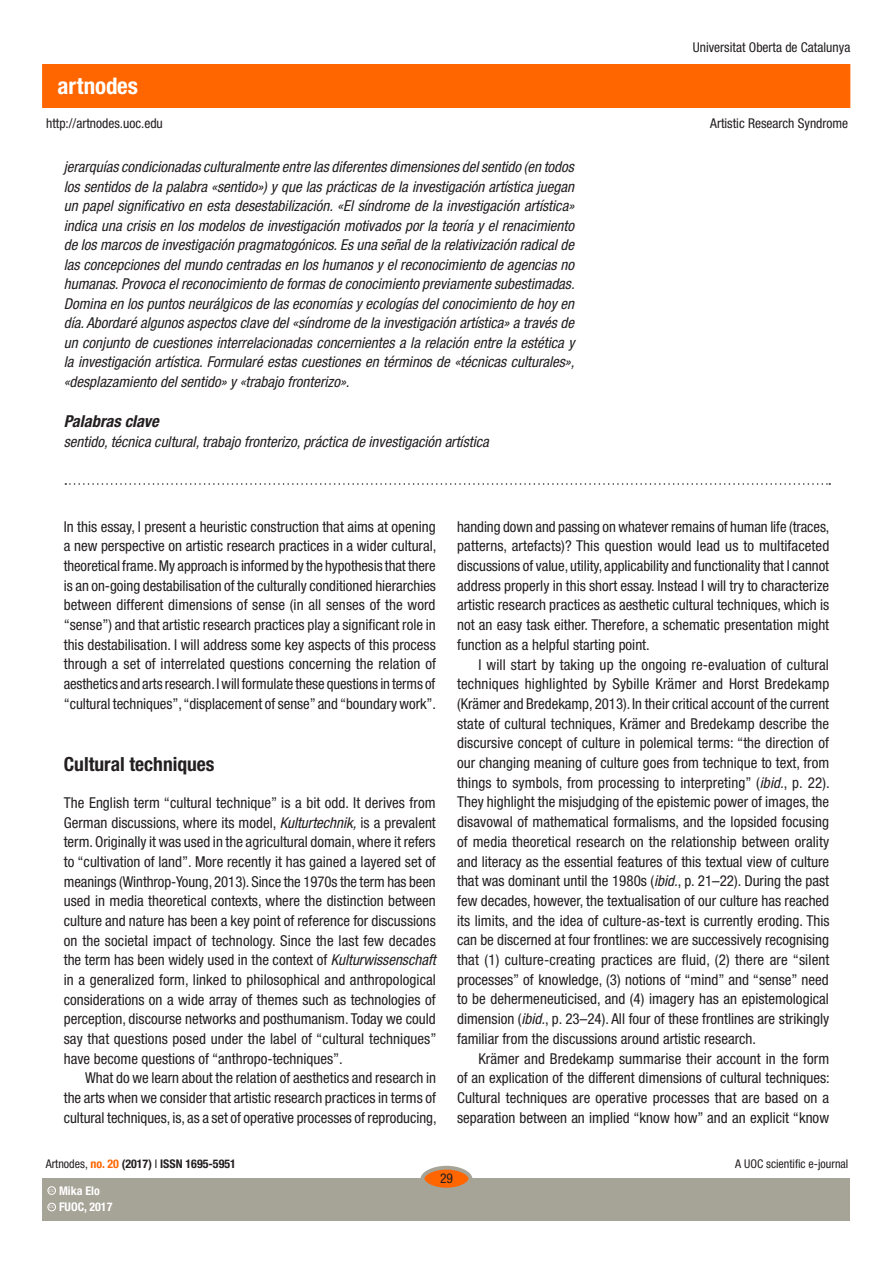
<style>
.page{position:relative;width:893px;height:1263px;background:#fff}
.page>*{position:absolute;margin:0;border:0;box-sizing:border-box;transform-origin:0 0}
.t1{font:700 condensed 22.95px "Helvetica Neue LT Std";color:#fff}
.SUBTITOLS{font:700 condensed 19.5px "Helvetica Neue LT Std";color:#231f20}
.subtitols_resums{font:italic 700 condensed 16.5px "Helvetica Neue LT Std";color:#231f20}
.text_general{font:condensed 15px/19.6px "Helvetica Neue LT Std";color:#231f20;text-align:justify}
.text_general_primerp{font:condensed 15px/19.6px "Helvetica Neue LT Std";color:#231f20;text-align:justify}
.text_general_primerp-2{font:italic condensed 15px/19.5px "Helvetica Neue LT Std";color:#231f20;text-align:justify}
.t2{font:condensed 13.5px "Helvetica Neue LT Std";color:#231f20}
.t3{font:700 condensed 12px "Helvetica Neue LT Std";color:#231f20}
.t4{font:condensed 12px "Helvetica Neue LT Std";color:#231f20}
.t5{font:700 condensed 12px "Helvetica Neue LT Std";color:#fff}
.t6{font:600 3.9px "Adobe Caslon Pro";color:#fff}
.s1{font-style:italic}
.s2{font-weight:400}
.s3{color:#f60}
</style>
<div class="page">
<div style="left:43px;top:65px;width:807px;height:42px;background:#f60"></div>
<div style="left:43px;top:1178px;width:807px;height:42px;background:#a6a397"></div>
<div style="left:422px;top:1168px;width:48px;height:21px;background:#f60;border-radius:50%"></div>
<div style="left:421px;top:1166px;width:51px;height:25px;border:4px solid #a6a397;border-radius:50%"></div>
<div style="left:48px;top:1203px;width:8px;height:8px;border:1px solid #fff;border-radius:50%"></div>
<div style="left:48px;top:1186px;width:8px;height:8px;border:1px solid #fff;border-radius:50%"></div>
<svg style="left:65px;top:483px;width:765px;height:2px"></svg>
<p class="t1" style="left:58px;top:72px;width:82px">artnodes</p>
<p class="t2" style="left:46px;top:115px;width:118px">http://artnodes.uoc.edu</p>
<p class="text_general_primerp-2" style="left:64px;top:158px;width:512px">jerarquías condicionadas culturalmente entre las diferentes dimensiones del sentido (en todos los sentidos de la palabra «sentido») y que las prácticas de la investigación artística juegan un papel significativo en esta desestabilización. «El síndrome de la investigación artística» indica una crisis en los modelos de investigación motivados por la teoría y el renacimiento de los marcos de investigación pragmatogónicos. Es una señal de la relativización radical de las concepciones del mundo centradas en los humanos y el reconocimiento de agencias no humanas. Provoca el reconocimiento de formas de conocimiento previamente subestimadas.<br>Domina en los puntos neurálgicos de las economías y ecologías del conocimiento de hoy en día. Abordaré algunos aspectos clave del «síndrome de la investigación artística» a través de un conjunto de cuestiones interrelacionadas concernientes a la relación entre la estética y la investigación artística. Formularé estas cuestiones en términos de «técnicas culturales», «desplazamiento del sentido» y «trabajo fronterizo».</p>
<p class="subtitols_resums" style="left:64px;top:411px;width:97px">Palabras clave</p>
<p class="text_general_primerp-2" style="left:64px;top:432px;width:426px">sentido, técnica cultural, trabajo fronterizo, práctica de investigación artística</p>
<p class="t2" style="left:693px;top:40px;width:159px">Universitat Oberta de Catalunya</p>
<p class="t2" style="left:710px;top:115px;width:139px">Artistic Research Syndrome</p>
<p class="text_general_primerp" style="left:64px;top:516px;width:374px">In this essay, I present a heuristic construction that aims at opening a new perspective on artistic research practices in a wider cultural, theoretical frame. My approach is informed by the hypothesis that there is an on-going destabilisation of the culturally conditioned hierarchies between different dimensions of sense (in all senses of the word “sense”) and that artistic research practices play a significant role in this destabilisation. I will address some key aspects of this process through a set of interrelated questions concerning the relation of aesthetics and arts research. I will formulate these questions in terms of “cultural techniques”, “displacement of sense” and “boundary work”.</p>
<p class="SUBTITOLS" style="left:64px;top:752px;width:152px">Cultural techniques</p>
<p class="text_general_primerp" style="left:64px;top:793px;width:374px">The English term “cultural technique” is a bit odd. It derives from German discussions, where its model, <span class="s1">Kulturtechnik,</span> is a prevalent term. Originally it was used in the agricultural domain, where it refers to “cultivation of land”. More recently it has gained a layered set of meanings (Winthrop-Young, 2013). Since the 1970s the term has been used in media theoretical contexts, where the distinction between culture and nature has been a key point of reference for discussions on the societal impact of technology. Since the last few decades the term has been widely used in the context of <span class="s1">Kulturwissenschaft </span>in a generalized form, linked to philosophical and anthropological considerations on a wide array of themes such as technologies of perception, discourse networks and posthumanism. Today we could say that questions posed under the label of “cultural techniques” have become questions of “anthropo-techniques”.</p>
<p class="text_general" style="left:64px;top:1068px;width:374px;text-indent:21px">What do we learn about the relation of aesthetics and research in the arts when we consider that artistic research practices in terms of cultural techniques, is, as a set of operative processes of reproducing,</p>
<p class="text_general" style="left:457px;top:516px;width:374px">handing down and passing on whatever remains of human life (traces, patterns, artefacts)? This question would lead us to multifaceted discussions of value, utility, applicability and functionality that I cannot address properly in this short essay. Instead I will try to characterize artistic research practices as aesthetic cultural techniques, which is not an easy task either. Therefore, a schematic presentation might function as a helpful starting point.</p>
<p class="text_general" style="left:457px;top:654px;width:374px;text-indent:21px">I will start by taking up the ongoing re-evaluation of cultural techniques highlighted by Sybille Krämer and Horst Bredekamp (Krämer and Bredekamp, 2013). In their critical account of the current state of cultural techniques, Krämer and Bredekamp describe the discursive concept of culture in polemical terms: “the direction of our changing meaning of culture goes from technique to text, from things to symbols, from processing to interpreting” (<span class="s1">ibid.</span>, p. 22).<br>They highlight the misjudging of the epistemic power of images, the disavowal of mathematical formalisms, and the lopsided focusing of media theoretical research on the relationship between orality and literacy as the essential features of this textual view of culture that was dominant until the 1980s (<span class="s1">ibid.</span>, p. 21–22). During the past few decades, however, the textualisation of our culture has reached its limits, and the idea of culture-as-text is currently eroding. This can be discerned at four frontlines: we are successively recognising that (1) culture-creating practices are fluid, (2) there are “silent processes” of knowledge, (3) notions of “mind” and “sense” need to be dehermeneuticised, and (4) imagery has an epistemological dimension (<span class="s1">ibid.</span>, p. 23–24). All four of these frontlines are strikingly familiar from the discussions around artistic research.</p>
<p class="text_general" style="left:457px;top:1048px;width:374px;text-indent:21px">Krämer and Bredekamp summarise their account in the form of an explication of the different dimensions of cultural techniques:<br>Cultural techniques are operative processes that are based on a separation between an implied “know how” and an explicit “know</p>
<p class="t3" style="left:46px;top:1157px;width:192px"><span class="s2">Artnodes,</span> <span class="s3">no. 20</span> (2017) <span class="s2">I</span> ISSN 1695-5951</p>
<p class="t6" style="left:49px;top:1205px;width:7px">CC</p>
<p class="t5" style="left:59px;top:1200px;width:55px">FUOC, 2017</p>
<p class="t5" style="left:59px;top:1183px;width:42px">Mika Elo</p>
<p class="t6" style="left:49px;top:1188px;width:7px">CC</p>
<p class="t2" style="left:440px;top:1171px;width:14px">29</p>
<p class="t4" style="left:735px;top:1157px;width:115px">A UOC scientific e-journal</p>
</div>
